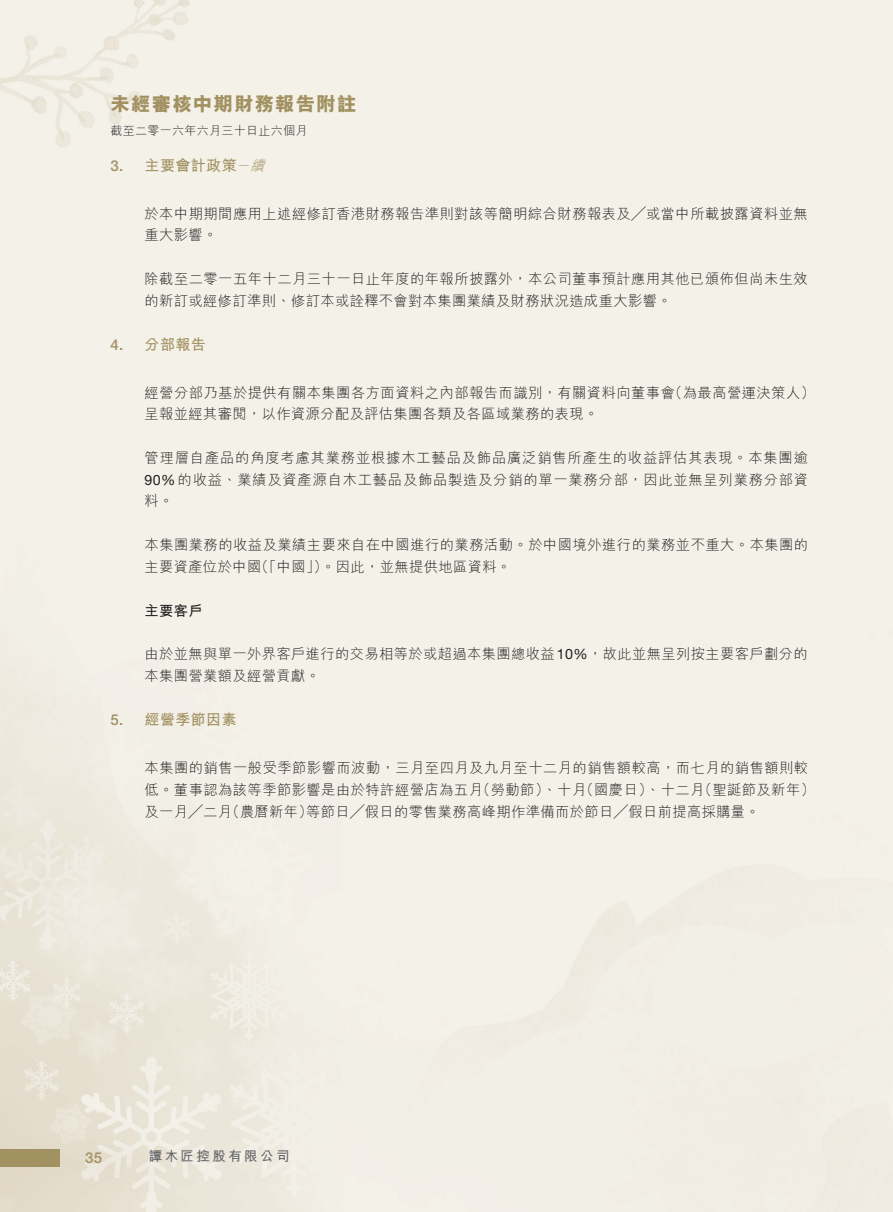
<style>
.page{position:relative;width:893px;height:1212px;background:#fff}
.page>*{position:absolute;margin:0;border:0;box-sizing:border-box;transform-origin:0 0}
.t1{font:800 19.5px "M Hei HK";letter-spacing:.055em;color:#a29161}
._3__標題{font:700 15px "M Hei HK";letter-spacing:.03em;color:#a29161}
._3__標題-2{font:500 15px "Helvetica Neue LT Std";color:#a29161}
._1__內文{font:300 14.25px/21.8px "M Hei HK";letter-spacing:.035em;color:#231f20}
._4__副標題{font:700 14.25px "M Hei HK";color:#231f20}
._3__標題-3{font:italic 300 14.25px "M Hei HK";color:#a29161}
.t2{font:700 13.5px "M Hei HK";letter-spacing:.18em;color:#636366}
.t3{font:300 12px "M Hei HK";letter-spacing:.03em;color:#231f20}
.s1{font-weight:300;font-style:italic;font-size:14.25px}
.s2{font-family:"Helvetica Neue LT Std";font-weight:400}
</style>
<div class="page">
<img style="left:0;top:0;width:892px;height:1212px">
<div style="left:0;top:1149px;width:60px;height:17px;background:#a29161"></div>
<h1 class="t1" style="left:111px;top:94px;width:248px">未經審核中期財務報告附註</h1>
<p class="t3" style="left:111px;top:124px;width:199px">截至二零一六年六月三十日止六個月</p>
<p class="_3__標題-2" style="left:111px;top:156px;width:14px">3.</p>
<p class="_3__標題-2" style="left:111px;top:335px;width:14px">4.</p>
<p class="_3__標題-2" style="left:111px;top:711px;width:14px">5.</p>
<p class="_3__標題" style="left:145px;top:154px;width:111px">主要會計政策<span class="s1">－</span></p>
<p class="_3__標題-3" style="left:250px;top:158px;width:20px">續</p>
<p class="_1__內文" style="left:145px;top:202px;width:665px">於本中期期間應用上述經修訂香港財務報告準則對該等簡明綜合財務報表及╱或當中所載披露資料並無重大影響。</p>
<p class="_1__內文" style="left:145px;top:267px;width:665px">除截至二零一五年十二月三十一日止年度的年報所披露外，本公司董事預計應用其他已頒佈但尚未生效的新訂或經修訂準則、修訂本或詮釋不會對本集團業績及財務狀況造成重大影響。</p>
<p class="_3__標題" style="left:145px;top:333px;width:63px">分部報告</p>
<p class="_1__內文" style="left:668px;top:381px;width:148px">（為最高營運決策人(</p>
<p class="_1__內文" style="left:145px;top:381px;width:532px">經營分部乃基於提供有關本集團各方面資料之內部報告而識別，有關資料向董事會呈報並經其審閱，以作資源分配及評估集團各類及各區域業務的表現。</p>
<p class="_1__內文" style="left:145px;top:446px;width:665px;text-align:justify">管理層自產品的角度考慮其業務並根據木工藝品及飾品廣泛銷售所產生的收益評估其表現。本集團逾<span class="s2">90%</span>的收益、業績及資產源自木工藝品及飾品製造及分銷的單一業務分部，因此並無呈列業務分部資料。</p>
<p class="_1__內文" style="left:255px;top:533px;width:555px;text-indent:-110px">本集團業務的收益及業績主要來自在中國進行的業務活動。於中國境外進行的業務並不重大。本集團的（「中國」）。因此，並無提供地區資料。</p>
<p class="_1__內文" style="left:145px;top:555px;width:118px">主要資產位於中國</p>
<p class="_4__副標題" style="left:145px;top:600px;width:60px">主要客戶</p>
<p class="_1__內文" style="left:145px;top:643px;width:665px">由於並無與單一外界客戶進行的交易相等於或超過本集團總收益<span class="s2">10%</span>，故此並無呈列按主要客戶劃分的本集團營業額及經營貢獻。</p>
<p class="_3__標題" style="left:145px;top:709px;width:94px">經營季節因素</p>
<p class="_1__內文" style="left:698px;top:757px;width:119px;text-indent:-553px">本集團的銷售一般受季節影響而波動，三月至四月及九月至十二月的銷售額較高，而七月的銷售額則較（聖誕節及新年(</p>
<p class="_1__內文" style="left:306px;top:778px;width:455px;text-indent:-162px">低。董事認為該等季節影響是由於特許經營店為五月<br>等節日╱假日的零售業務高峰期作準備而於節日╱假日前提高採購量。</p>
<p class="_1__內文" style="left:580px;top:778px;width:126px">（國慶日）、十二月</p>
<p class="_1__內文" style="left:476px;top:778px;width:112px">（勞動節）、十月</p>
<p class="_1__內文" style="left:145px;top:800px;width:89px">及一月╱二月</p>
<p class="_1__內文" style="left:225px;top:800px;width:89px">（農曆新年）</p>
<p class="_3__標題-2" style="left:85px;top:1148px;width:19px">35</p>
<p class="t2" style="left:149px;top:1146px;width:142px">譚木匠控股有限公司</p>
</div>
